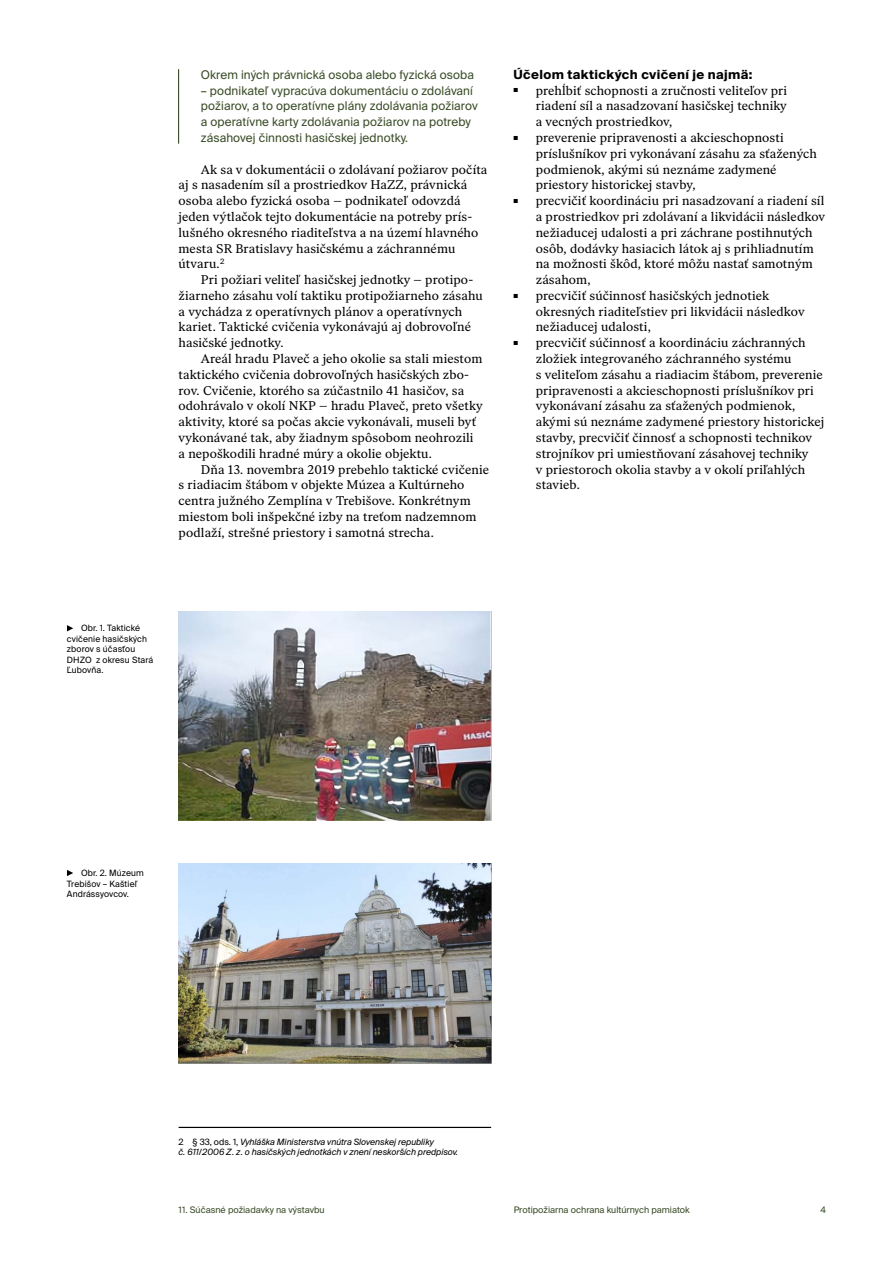
<style>
.page{position:relative;width:893px;height:1263px;background:#fff}
.page>*{position:absolute;margin:0;border:0;box-sizing:border-box;transform-origin:0 0}
.T4{font:12.6px/15.8px "Ivar Text";letter-spacing:.01em;color:#000}
.SH1{font:700 12.6px "Suisse Intl";letter-spacing:.03em;color:#000}
.TH1{font:12px/15.8px "Suisse Intl";letter-spacing:.01em;color:#394c27}
.t1{font:9px "Suisse Intl";color:#394c27}
.M1___Footnotes{font:italic 8.7px/10.5px "Suisse Intl";color:#000}
.M1_-Popisky{font:8.7px/10.5px "Suisse Intl";letter-spacing:.015em;color:#000}
.s1{font-style:normal}
</style>
<div class="page">
<hr style="left:178px;top:69px;width:1px;height:75px;background:#394c27">
<hr style="left:179px;top:1127px;width:312px;height:1px;background:#000">
<img style="left:179px;top:611px;width:312px;height:210px">
<svg style="left:67px;top:625px;width:6px;height:6px"></svg>
<img style="left:179px;top:863px;width:312px;height:200px">
<svg style="left:67px;top:870px;width:6px;height:6px"></svg>
<p class="TH1" style="left:201px;top:67px;width:275px">Okrem iných právnická osoba alebo fyzická osoba</p>
<p class="TH1" style="left:201px;top:83px;width:278px">– podnikateľ vypracúva dokumentáciu o zdolávaní požiarov, a to operatívne plány zdolávania požiarov a operatívne karty zdolávania požiarov na potreby zásahovej činnosti hasičskej jednotky.</p>
<p class="T4" style="left:179px;top:161px;width:310px;text-indent:22px">Ak sa v dokumentácii o zdolávaní požiarov počíta aj s nasadením síl a prostriedkov HaZZ, právnická osoba alebo fyzická osoba – podnikateľ odovzdá jeden výtlačok tejto dokumentácie na potreby prís&shy;lušného okresného riaditeľstva a na území hlavného mesta SR Bratislavy hasičskému a záchrannému útvaru.<sup>2</sup></p>
<p class="T4" style="left:179px;top:272px;width:306px;text-indent:22px">Pri požiari veliteľ hasičskej jednotky – protipo&shy;žiarneho zásahu volí taktiku protipožiarneho zásahu a vychádza z operatívnych plánov a operatívnych kariet. Taktické cvičenia vykonávajú aj dobrovoľné hasičské jednotky.</p>
<p class="T4" style="left:179px;top:351px;width:306px;text-indent:22px">Areál hradu Plaveč a jeho okolie sa stali miestom taktického cvičenia dobrovoľných hasičských zbo&shy;rov. Cvičenie, ktorého sa zúčastnilo 41 hasičov, sa odohrávalo v okolí NKP – hradu Plaveč, preto všetky aktivity, ktoré sa počas akcie vykonávali, museli byť vykonávané tak, aby žiadnym spôsobom neohrozili a nepoškodili hradné múry a okolie objektu.</p>
<p class="T4" style="left:179px;top:461px;width:312px;text-indent:22px">Dňa 13. novembra 2019 prebehlo taktické cvičenie s riadiacim štábom v objekte Múzea a Kultúrneho centra južného Zemplína v Trebišove. Konkrétnym miestom boli inšpekčné izby na treťom nadzemnom podlaží, strešné priestory i samotná strecha.</p>
<p class="SH1" style="left:513px;top:67px;width:240px">Účelom taktických cvičení je najmä:</p>
<p class="T4" style="left:536px;top:82px;width:253px;text-align:justify;text-indent:-22px"><sup>■</sup> prehĺbiť schopnosti a zručnosti veliteľov pri riadení síl a nasadzovaní hasičskej techniky a vecných prostriedkov,</p>
<p class="T4" style="left:536px;top:130px;width:283px;text-indent:-22px"><sup>■</sup> preverenie pripravenosti a akcieschopnosti príslušníkov pri vykonávaní zásahu za sťažených podmienok, akými sú neznáme zadymené priestory historickej stavby,</p>
<p class="T4" style="left:536px;top:193px;width:291px;text-indent:-22px"><sup>■</sup> precvičiť koordináciu pri nasadzovaní a riadení síl a prostriedkov pri zdolávaní a likvidácii následkov nežiaducej udalosti a pri záchrane postihnutých osôb, dodávky hasiacich látok aj s prihliadnutím na možnosti škôd, ktoré môžu nastať samotným zásahom,</p>
<p class="T4" style="left:536px;top:288px;width:270px;text-indent:-22px"><sup>■</sup> precvičiť súčinnosť hasičských jednotiek okresných riaditeľstiev pri likvidácii následkov nežiaducej udalosti,</p>
<p class="T4" style="left:536px;top:335px;width:290px;text-indent:-22px"><sup>■</sup> precvičiť súčinnosť a koordináciu záchranných zložiek integrovaného záchranného systému<br>s veliteľom zásahu a riadiacim štábom, preverenie pripravenosti a akcieschopnosti príslušníkov pri vykonávaní zásahu za sťažených podmienok, akými sú neznáme zadymené priestory historickej stavby, precvičiť činnosť a schopnosti technikov strojníkov pri umiestňovaní zásahovej techniky<br>v priestoroch okolia stavby a v okolí priľahlých stavieb.</p>
<p class="M1_-Popisky" style="left:67px;top:623px;width:88px;text-indent:14px">Obr. 1. Taktické cvičenie hasičských zborov s účasťou<br>DHZO z okresu Stará<br>Ľubovňa.</p>
<p class="M1_-Popisky" style="left:67px;top:868px;width:78px;text-indent:14px">Obr. 2. Múzeum<br>Trebišov – Kaštieľ<br>Andrássyovcov.</p>
<p class="M1___Footnotes" style="left:179px;top:1136px;width:281px"><span class="s1">2 § 33, ods. 1,</span> Vyhláška Ministerstva vnútra Slovenskej republiky<br>č. 611/2006 Z. z. o hasičských jednotkách v znení neskorších predpisov.</p>
<p class="t1" style="left:179px;top:1205px;width:147px">11. Súčasné požiadavky na výstavbu</p>
<p class="t1" style="left:514px;top:1205px;width:178px">Protipožiarna ochrana kultúrnych pamiatok</p>
<p class="t1" style="left:820px;top:1205px;width:7px">4</p>
</div>
